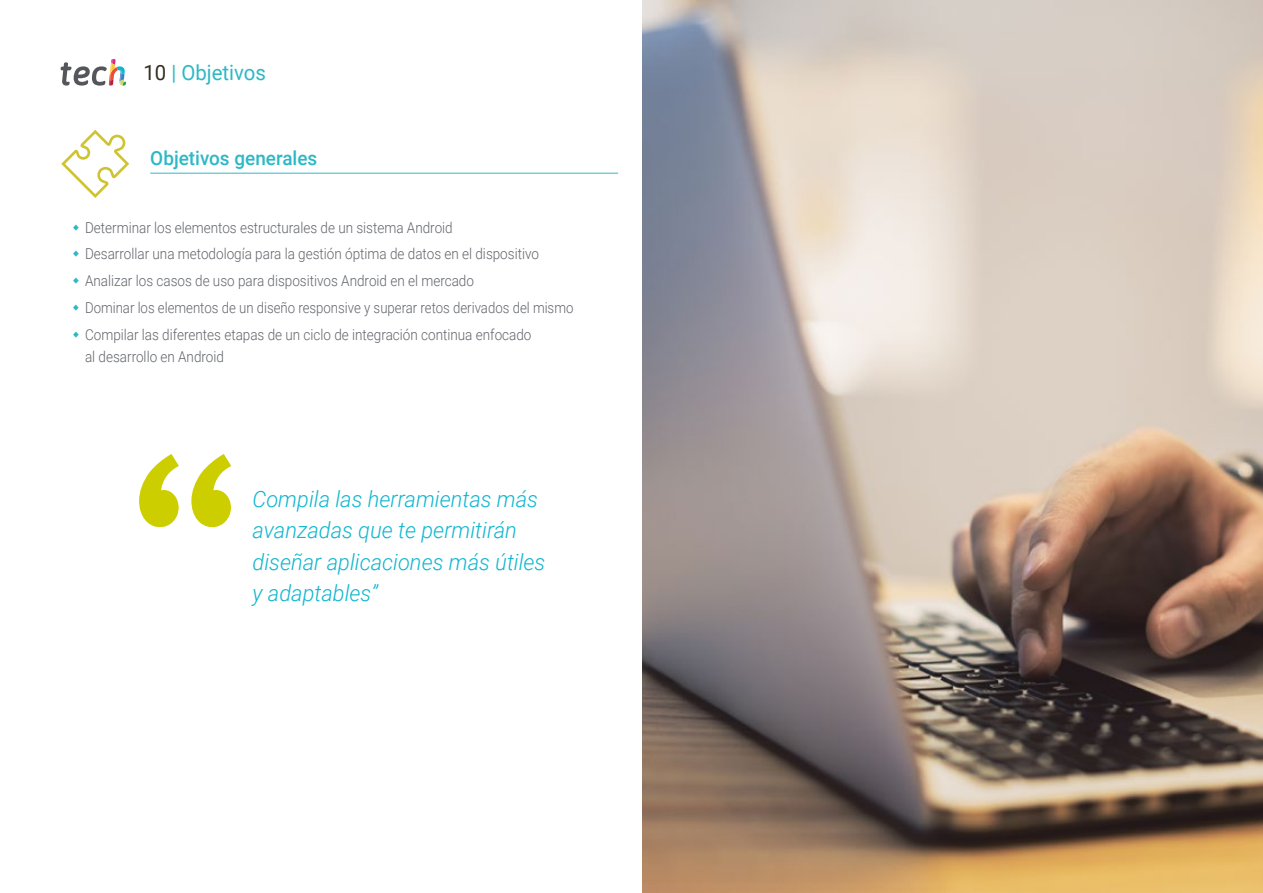
<style>
.page{position:relative;width:1263px;height:893px;background:#fff}
.page>*{position:absolute;margin:0;border:0;box-sizing:border-box;transform-origin:0 0}
.t1{font:italic 300 22.5px/31.5px "Roboto";color:#0fb6cf}
.t2{font:21px "Roboto";color:#2db8c5}
.t3{font:500 19.5px "Roboto";color:#2db8c5}
.t4{font:300 15px/26.7px "Roboto";color:#61646a;scale:.9 1}
.s1{color:#312e20}
</style>
<div class="page">
<hr style="left:150px;top:173px;width:468px;height:1px;background:#2db8c5">
<svg style="left:61px;top:130px;width:68px;height:68px"></svg>
<svg style="left:61px;top:59px;width:65px;height:27px"></svg>
<svg style="left:139px;top:454px;width:92px;height:73px"></svg>
<img style="left:642px;top:0;width:621px;height:893px">
<h2 class="t2" style="left:144px;top:57px;width:124px"><span class="s1">10</span> | Objetivos</h2>
<h3 class="t3" style="left:150px;top:144px;width:169px">Objetivos generales</h3>
<p class="t4" style="left:85px;top:213px;width:544px">Determinar los elementos estructurales de un sistema Android<br>Desarrollar una metodología para la gestión óptima de datos en el dispositivo Analizar los casos de uso para dispositivos Android en el mercado<br>Dominar los elementos de un diseño responsive y superar retos derivados del mismo Compilar las diferentes etapas de un ciclo de integración continua enfocado</p>
<p class="t4" style="left:85px;top:343px;width:156px">al desarrollo en Android</p>
<h1 class="t1" style="left:252px;top:482px;width:294px">Compila las herramientas más avanzadas que te permitirán diseñar aplicaciones más útiles y adaptables”</h1>
</div>
